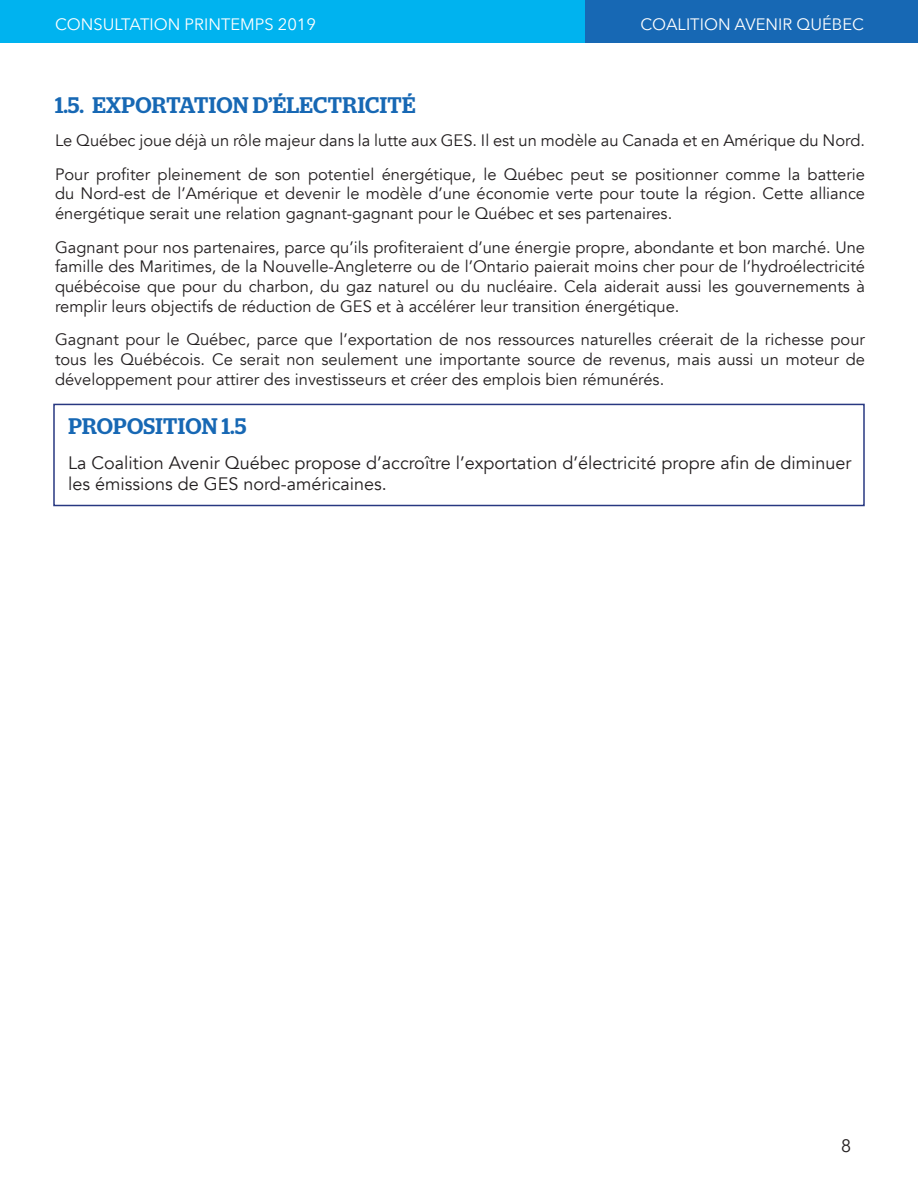
<style>
.page{position:relative;width:918px;height:1188px;background:#fff}
.page>*{position:absolute;margin:0;border:0;box-sizing:border-box;transform-origin:0 0}
.t1{font:500 22.5px "Stag";letter-spacing:.02em;color:#1768b4}
.t2{font:18px/21.6px "Avenir";color:#231f20}
.t3{font:16.5px/19.8px "Avenir";color:#231f20;text-align:justify}
.t4{font:16.5px "Avenir Next";color:#fff}
</style>
<div class="page">
<div style="left:0;top:0;width:585px;height:43px;background:#00b3ef"></div>
<div style="left:585px;top:0;width:333px;height:43px;background:#1768b4"></div>
<div style="left:53px;top:404px;width:812px;height:102px;border:2px solid #283881"></div>
<p class="t4" style="left:55px;top:11px;width:263px">CONSULTATION PRINTEMPS 2019</p>
<p class="t4" style="left:641px;top:10px;width:225px">COALITION AVENIR QUÉBEC</p>
<p class="t1" style="left:55px;top:92px;width:362px">1.5. EXPORTATION D’ÉLECTRICITÉ</p>
<p class="t3" style="left:55px;top:131px;width:812px">Le Québec joue déjà un rôle majeur dans la lutte aux GES. Il est un modèle au Canada et en Amérique du Nord.</p>
<p class="t3" style="left:55px;top:164px;width:812px">Pour profiter pleinement de son potentiel énergétique, le Québec peut se positionner comme la batterie du Nord-est de l’Amérique et devenir le modèle d’une économie verte pour toute la région. Cette alliance énergétique serait une relation gagnant-gagnant pour le Québec et ses partenaires.</p>
<p class="t3" style="left:55px;top:237px;width:812px">Gagnant pour nos partenaires, parce qu’ils profiteraient d’une énergie propre, abondante et bon marché. Une famille des Maritimes, de la Nouvelle-Angleterre ou de l’Ontario paierait moins cher pour de l’hydroélectricité québécoise que pour du charbon, du gaz naturel ou du nucléaire. Cela aiderait aussi les gouvernements à remplir leurs objectifs de réduction de GES et à accélérer leur transition énergétique.</p>
<p class="t3" style="left:55px;top:330px;width:812px">Gagnant pour le Québec, parce que l’exportation de nos ressources naturelles créerait de la richesse pour tous les Québécois. Ce serait non seulement une importante source de revenus, mais aussi un moteur de développement pour attirer des investisseurs et créer des emplois bien rémunérés.</p>
<p class="t1" style="left:68px;top:412px;width:179px">PROPOSITION 1.5</p>
<p class="t2" style="left:68px;top:452px;width:785px">La Coalition Avenir Québec propose d’accroître l’exportation d’électricité propre afin de diminuer les émissions de GES nord-américaines.</p>
<p class="t2" style="left:841px;top:1135px;width:12px">8</p>
</div>
